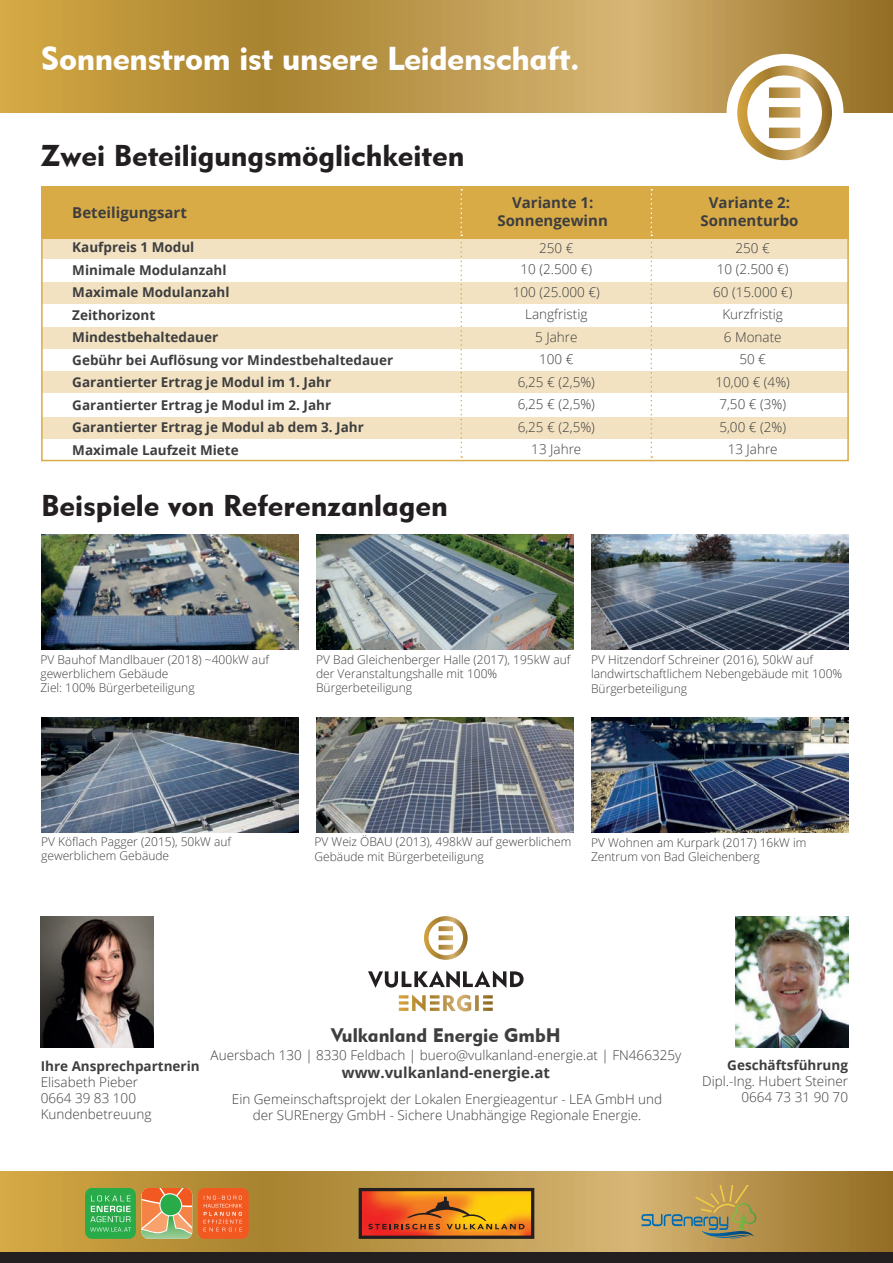
<style>
.page{position:relative;width:893px;height:1263px;background:#fff}
.page>*{position:absolute;margin:0;border:0;box-sizing:border-box;transform-origin:0 0}
.t1{font:33px "Geometric 415 BT Black A";letter-spacing:-.01em;color:#fff}
.t2{font:30px "Geometric 415 BT Black A";color:#231f20}
.t3{font:19.5px "Geometric 415 BT Black A";color:#3e3e3f}
.t4{font:700 15px/18px "Open Sans";color:#3e3e3f;text-align:center}
.t5{font:300 13.5px/22.5px "Open Sans";color:#3e3e3f;text-align:center}
.t6{font:700 13.5px/22.5px "Open Sans";color:#3e3e3f}
.t7{font:300 12px/14.4px "Open Sans";color:#3e3e3f}
</style>
<div class="page">
<svg style="left:0;top:1171px;width:893px;height:82px;background:#b79346"></svg>
<div style="left:0;top:1253px;width:893px;height:10px;background:#231f20"></div>
<svg style="left:359px;top:1188px;width:175px;height:51px;background:#c56f1c"></svg>
<div style="left:42px;top:328px;width:807px;height:21px;background:#f2e2c1"></div>
<div style="left:42px;top:372px;width:807px;height:21px;background:#f2e2c1"></div>
<div style="left:42px;top:417px;width:807px;height:21px;background:#f2e2c1"></div>
<div style="left:42px;top:282px;width:807px;height:21px;background:#f2e2c1"></div>
<div style="left:42px;top:237px;width:807px;height:22px;background:#f2e2c1"></div>
<div style="left:41px;top:186px;width:808px;height:52px;background:#d8ab47"></div>
<svg style="left:368px;top:971px;width:156px;height:17px"></svg>
<svg style="left:399px;top:995px;width:94px;height:16px"></svg>
<svg style="left:424px;top:916px;width:44px;height:44px"></svg>
<svg style="left:141px;top:1188px;width:51px;height:51px;background:#c69e65"></svg>
<div style="left:85px;top:1188px;width:51px;height:51px;background:#29ab4a;border-radius:7px"></div>
<div style="left:198px;top:1188px;width:51px;height:51px;background:#f15921;border-radius:7px"></div>
<svg style="left:90px;top:1195px;width:41px;height:36px"></svg>
<svg style="left:204px;top:1195px;width:38px;height:36px"></svg>
<svg style="left:0;top:0;width:893px;height:112px;background:#bc9748"></svg>
<div style="left:727px;top:54px;width:116px;height:117px;background:#fff;border-radius:50%"></div>
<svg style="left:737px;top:65px;width:95px;height:95px"></svg>
<img style="left:41px;top:535px;width:257px;height:115px">
<img style="left:316px;top:535px;width:258px;height:115px">
<img style="left:41px;top:717px;width:257px;height:115px">
<img style="left:591px;top:535px;width:257px;height:114px">
<img style="left:316px;top:717px;width:258px;height:115px">
<img style="left:592px;top:717px;width:257px;height:115px">
<img style="left:41px;top:916px;width:112px;height:131px">
<img style="left:736px;top:916px;width:112px;height:131px">
<svg style="left:651px;top:189px;width:1px;height:269px"></svg>
<svg style="left:641px;top:1185px;width:115px;height:53px;background:#b09d64"></svg>
<svg style="left:460px;top:189px;width:2px;height:269px"></svg>
<h1 class="t1" style="left:41px;top:38px;width:540px">Sonnenstrom ist unsere Leidenschaft.</h1>
<h2 class="t2" style="left:40px;top:137px;width:425px">Zwei Beteiligungsmöglichkeiten</h2>
<p class="t4" style="left:72px;top:204px;width:116px">Beteiligungsart</p>
<p class="t4" style="left:497px;top:193px;width:112px">Variante 1:<br>Sonnengewinn</p>
<p class="t6" style="left:72px;top:236px;width:322px">Kaufpreis 1 Modul<br>Minimale Modulanzahl<br>Maximale Modulanzahl<br>Zeithorizont<br>Mindestbehaltedauer<br>Gebühr bei Auflösung vor Mindestbehaltedauer<br>Garantierter Ertrag je Modul im 1. Jahr<br>Garantierter Ertrag je Modul im 2. Jahr<br>Garantierter Ertrag je Modul ab dem 3. Jahr<br>Maximale Laufzeit Miete</p>
<p class="t5" style="left:521px;top:237px;width:73px;line-height:21px">250 €<br>10 (2.500 €)</p>
<p class="t5" style="left:513px;top:280px;width:88px">100 (25.000 €)<br>Langfristig<br>5 Jahre<br>100 €<br>6,25 € (2,5%)<br>6,25 € (2,5%)<br>6,25 € (2,5%)<br>13 Jahre</p>
<h2 class="t2" style="left:41px;top:487px;width:408px">Beispiele von Referenzanlagen</h2>
<p class="t4" style="left:700px;top:193px;width:99px">Variante 2:<br>Sonnenturbo</p>
<p class="t5" style="left:717px;top:237px;width:73px;line-height:21px">250 €<br>10 (2.500 €)</p>
<p class="t5" style="left:713px;top:280px;width:81px">60 (15.000 €)<br>Kurzfristig<br>6 Monate<br>50 €<br>10,00 € (4%)<br>7,50 € (3%)<br>5,00 € (2%)<br>13 Jahre</p>
<p class="t7" style="left:40px;top:652px;width:230px">PV Bauhof Mandlbauer (2018) ~400kW auf gewerblichem Gebäude<br>Ziel: 100% Bürgerbeteiligung</p>
<p class="t7" style="left:316px;top:652px;width:256px">PV Bad Gleichenberger Halle (2017), 195kW auf der Veranstaltungshalle mit 100%<br>Bürgerbeteiligung</p>
<p class="t7" style="left:591px;top:652px;width:253px">PV Hitzendorf Schreiner (2016), 50kW auf landwirtschaftlichem Nebengebäude mit 100%<br>Bürgerbeteiligung</p>
<p class="t7" style="left:41px;top:834px;width:191px">PV Köflach Pagger (2015), 50kW auf gewerblichem Gebäude</p>
<p class="t7" style="left:315px;top:834px;width:258px">PV Weiz ÖBAU (2013), 498kW auf gewerblichem<br>Gebäude mit Bürgerbeteiligung</p>
<p class="t7" style="left:591px;top:835px;width:217px">PV Wohnen am Kurpark (2017) 16kW im<br>Zentrum von Bad Gleichenberg</p>
<p class="t6" style="left:41px;top:1054px;width:160px">Ihre Ansprechpartnerin</p>
<p class="t5" style="left:41px;top:1073px;width:112px;line-height:16.2px;text-align:left">Elisabeth Pieber<br>0664 39 83 100<br>Kundenbetreuung</p>
<h3 class="t3" style="left:331px;top:1023px;width:231px">Vulkanland Energie GmbH</h3>
<p class="t5" style="left:211px;top:1043px;width:472px">Auersbach 130 | 8330 Feldbach | buero@vulkanland-energie.at | FN466325y</p>
<p class="t4" style="left:342px;top:1063px;width:209px">www.vulkanland-energie.at</p>
<p class="t5" style="left:232px;top:1090px;width:432px;line-height:16.2px">Ein Gemeinschaftsprojekt der Lokalen Energieagentur - LEA GmbH und der SUREnergy GmbH - Sichere Unabhängige Regionale Energie.</p>
<p class="t6" style="left:727px;top:1053px;width:122px">Geschäftsführung</p>
<p class="t5" style="left:702px;top:1072px;width:147px;line-height:16.2px;text-align:right">Dipl.-Ing. Hubert Steiner<br>0664 73 31 90 70</p>
</div>
